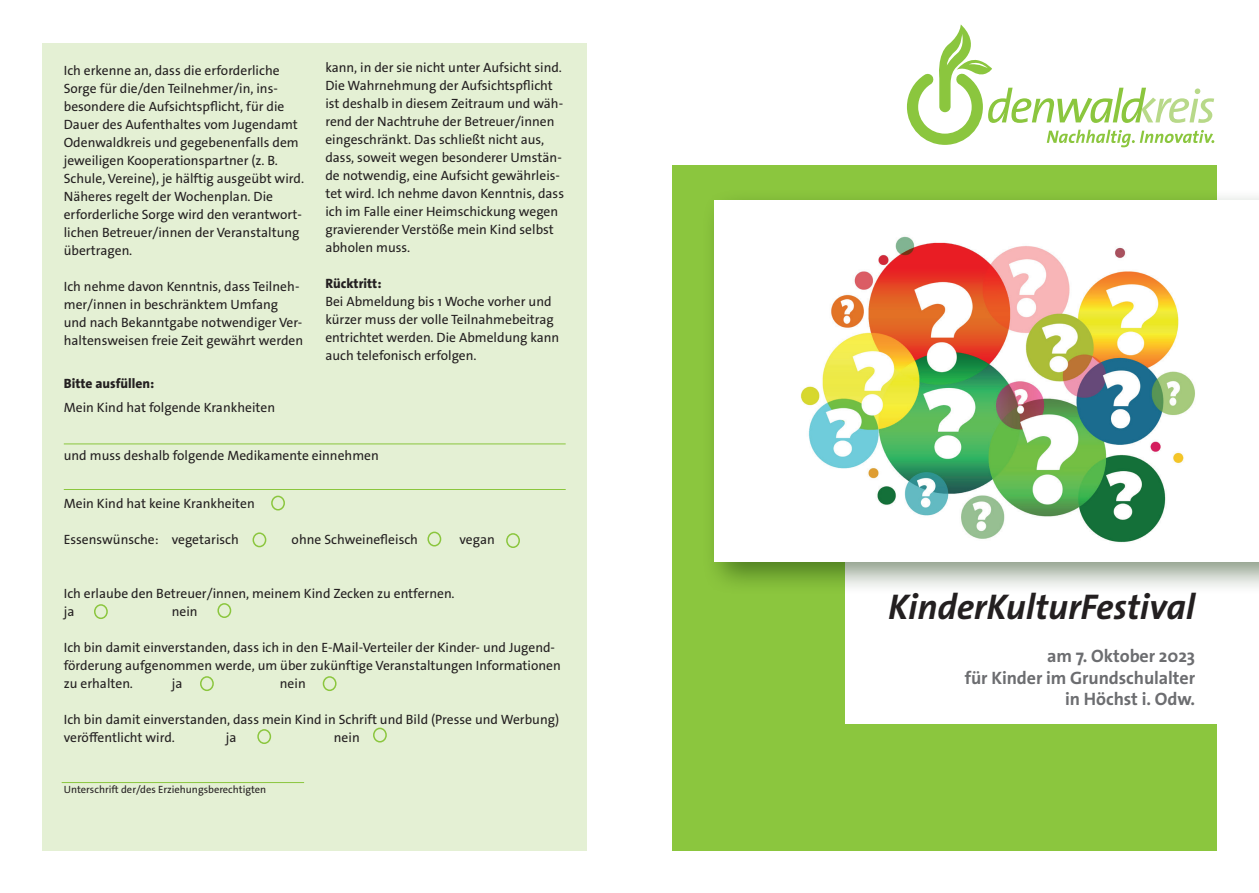
<style>
.page{position:relative;width:1259px;height:893px;background:#fff}
.page>*{position:absolute;margin:0;border:0;box-sizing:border-box;transform-origin:0 0}
.t1{font:italic 700 36px "The Sans Os F";letter-spacing:-.005em;color:#231f20}
.t2{font:700 18px/21.6px "The Sans Os F";letter-spacing:-.005em;color:#6c6d70;text-align:right}
.t3{font:13.5px/18px "The Sans Os F";color:#231f20}
.t4{font:800 13.5px "The Sans Os F";color:#231f20}
.t5{font:10.5px "The Sans Os F";color:#231f20}
</style>
<div class="page">
<div style="left:672px;top:165px;width:544px;height:685px;background:#8bc63e"></div>
<svg style="left:907px;top:24px;width:307px;height:123px"></svg>
<div style="left:845px;top:493px;width:414px;height:230px;background:#fff"></div>
<div style="left:701px;top:188px;width:558px;height:408px;background:#0d2f00;opacity:.5"></div>
<img style="left:714px;top:201px;width:545px;height:360px">
<div style="left:43px;top:43px;width:544px;height:807px;background:#e4f0d4"></div>
<hr style="left:64px;top:444px;width:502px;height:1px;background:#8bc63e">
<div style="left:252px;top:532px;width:14px;height:15px;border:2px solid #8bc63e;border-radius:50%"></div>
<div style="left:427px;top:532px;width:14px;height:14px;border:2px solid #8bc63e;border-radius:50%"></div>
<div style="left:94px;top:604px;width:14px;height:15px;border:2px solid #8bc63e;border-radius:50%"></div>
<div style="left:217px;top:603px;width:14px;height:15px;border:2px solid #8bc63e;border-radius:50%"></div>
<div style="left:200px;top:676px;width:14px;height:15px;border:2px solid #8bc63e;border-radius:50%"></div>
<div style="left:323px;top:676px;width:13px;height:15px;border:2px solid #8bc63e;border-radius:50%"></div>
<div style="left:257px;top:729px;width:14px;height:15px;border:2px solid #8bc63e;border-radius:50%"></div>
<div style="left:373px;top:728px;width:14px;height:14px;border:2px solid #8bc63e;border-radius:50%"></div>
<hr style="left:62px;top:782px;width:242px;height:1px;background:#8bc63e">
<div style="left:271px;top:496px;width:14px;height:14px;border:2px solid #8bc63e;border-radius:50%"></div>
<hr style="left:64px;top:489px;width:502px;height:1px;background:#8bc63e">
<div style="left:506px;top:533px;width:14px;height:15px;border:2px solid #8bc63e;border-radius:50%"></div>
<p class="t3" style="left:64px;top:61px;width:242px">Ich erkenne an, dass die erforderliche Sorge für die/den Teilnehmer/in, ins&shy;besondere die Aufsichtspflicht, für die Dauer des Aufenthaltes vom Jugendamt Odenwaldkreis und gegebenenfalls dem jeweiligen Kooperationspartner (z. B.<br>Schule, Vereine), je hälftig ausgeübt wird.<br>Näheres regelt der Wochenplan. Die erforderliche Sorge wird den verantwort&shy;lichen Betreuer/innen der Veranstaltung übertragen.</p>
<p class="t3" style="left:64px;top:277px;width:241px">Ich nehme davon Kenntnis, dass Teilneh&shy;mer/innen in beschränktem Umfang und nach Bekanntgabe notwendiger Ver&shy;haltensweisen freie Zeit gewährt werden</p>
<p class="t3" style="left:325px;top:59px;width:240px">kann, in der sie nicht unter Aufsicht sind.<br>Die Wahrnehmung der Aufsichtspflicht ist deshalb in diesem Zeitraum und wäh&shy;rend der Nachtruhe der Betreuer/innen eingeschränkt. Das schließt nicht aus, dass, soweit wegen besonderer Umstän&shy;de notwendig, eine Aufsicht gewährleis&shy;tet wird. Ich nehme davon Kenntnis, dass ich im Falle einer Heimschickung wegen gravierender Verstöße mein Kind selbst abholen muss.</p>
<p class="t4" style="left:325px;top:275px;width:58px">Rücktritt:</p>
<p class="t3" style="left:325px;top:293px;width:235px">Bei Abmeldung bis 1 Woche vorher und kürzer muss der volle Teilnahmebeitrag entrichtet werden. Die Abmeldung kann auch telefonisch erfolgen.</p>
<p class="t4" style="left:64px;top:374px;width:92px">Bitte ausfüllen:</p>
<p class="t3" style="left:64px;top:398px;width:213px">Mein Kind hat folgende Krankheiten</p>
<p class="t3" style="left:64px;top:446px;width:316px">und muss deshalb folgende Medikamente einnehmen</p>
<p class="t3" style="left:64px;top:494px;width:193px">Mein Kind hat keine Krankheiten</p>
<p class="t3" style="left:64px;top:530px;width:177px">Essenswünsche: vegetarisch</p>
<p class="t3" style="left:292px;top:530px;width:128px">ohne Schweinefleisch</p>
<p class="t3" style="left:459px;top:530px;width:37px">vegan</p>
<p class="t3" style="left:64px;top:584px;width:392px">Ich erlaube den Betreuer/innen, meinem Kind Zecken zu entfernen. ja</p>
<p class="t3" style="left:172px;top:602px;width:27px">nein</p>
<p class="t3" style="left:64px;top:638px;width:498px">Ich bin damit einverstanden, dass ich in den E-Mail-Verteiler der Kinder- und Jugend&shy;förderung aufgenommen werde, um über zukünftige Veranstaltungen Informationen zu erhalten.</p>
<p class="t3" style="left:172px;top:674px;width:12px">ja</p>
<p class="t3" style="left:280px;top:674px;width:27px">nein</p>
<p class="t3" style="left:64px;top:710px;width:497px">Ich bin damit einverstanden, dass mein Kind in Schrift und Bild (Presse und Werbung) veröffentlicht wird.</p>
<p class="t3" style="left:226px;top:728px;width:12px">ja</p>
<p class="t3" style="left:334px;top:728px;width:27px">nein</p>
<p class="t5" style="left:64px;top:782px;width:204px">Unterschrift der/des Erziehungsberechtigten</p>
<h1 class="t1" style="left:888px;top:584px;width:309px">KinderKulturFestival</h1>
<h2 class="t2" style="left:964px;top:645px;width:232px">am 7. Oktober 2023<br>für Kinder im Grundschulalter in Höchst i. Odw.</h2>
</div>
